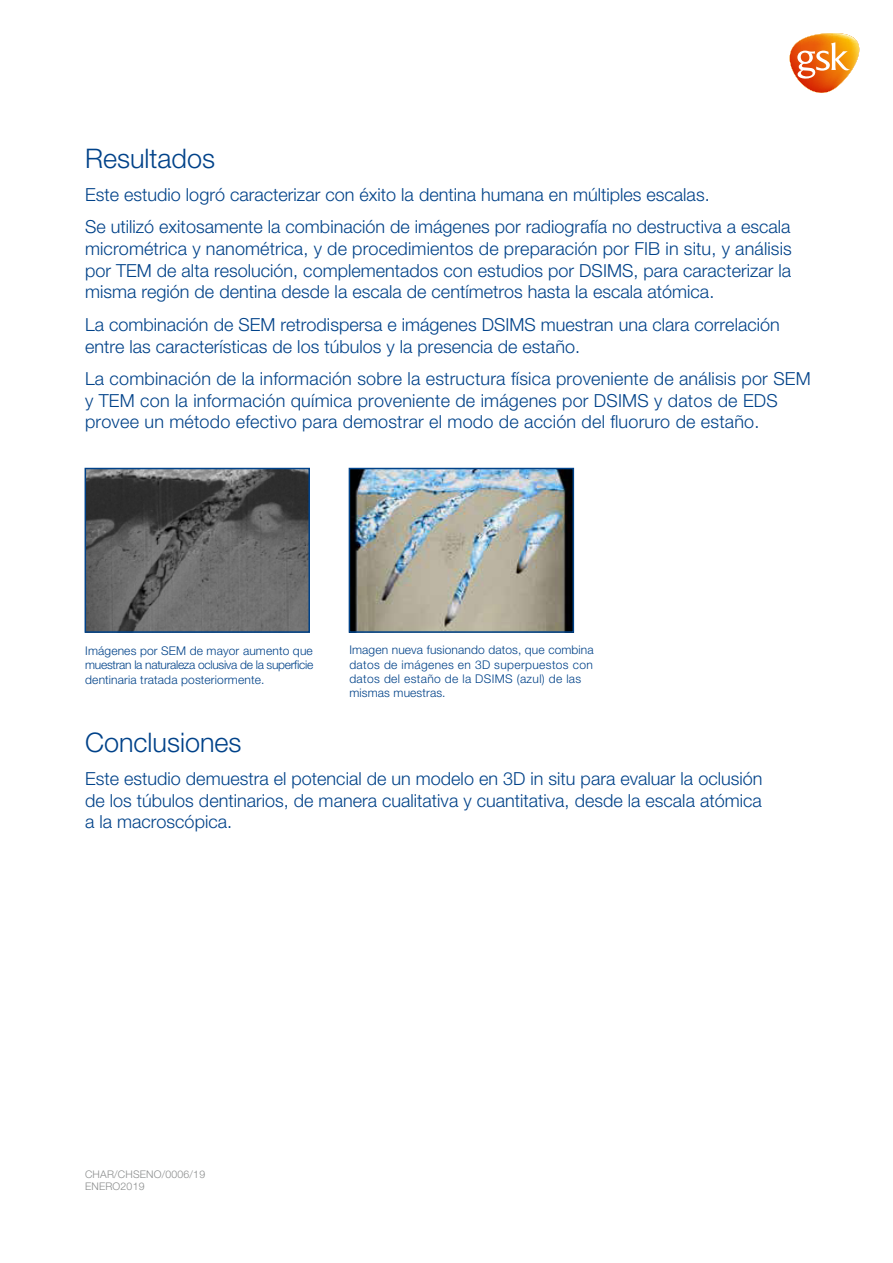
<style>
.page{position:relative;width:893px;height:1263px;background:#fff}
.page>*{position:absolute;margin:0;border:0;box-sizing:border-box;transform-origin:0 0}
.t1{font:300 27px "Helvetica Neue LT Std";color:#004289}
.t2{font:300 18px/21.6px "Helvetica Neue LT Std";color:#004289}
.t3{font:300 12px/14.4px "Helvetica Neue LT Std";letter-spacing:.03em;color:#004289}
.t4{font:300 12px/14.4px "Helvetica Neue LT Std";letter-spacing:.01em;color:#004289;text-align:justify}
.t5{font:300 10.5px/12.6px "Helvetica Neue LT Std";letter-spacing:.02em;color:#8b8d8d}
</style>
<div class="page">
<svg style="left:790px;top:33px;width:69px;height:60px"></svg>
<img style="left:88px;top:471px;width:219px;height:159px">
<div style="left:85px;top:468px;width:225px;height:165px;border:2px solid #004289"></div>
<img style="left:352px;top:471px;width:219px;height:159px">
<div style="left:349px;top:468px;width:225px;height:165px;border:2px solid #004289"></div>
<h1 class="t1" style="left:85px;top:142px;width:132px">Resultados</h1>
<p class="t2" style="left:85px;top:178px;width:707px;line-height:32.7px">Este estudio logró caracterizar con éxito la dentina humana en múltiples escalas.<br>Se utilizó exitosamente la combinación de imágenes por radiografía no destructiva a escala</p>
<p class="t2" style="left:85px;top:237px;width:708px;text-align:justify">micrométrica y nanométrica, y de procedimientos de preparación por FIB in situ, y análisis por TEM de alta resolución, complementados con estudios por DSIMS, para caracterizar la misma región de dentina desde la escala de centímetros hasta la escala atómica.</p>
<p class="t2" style="left:85px;top:313px;width:696px">La combinación de SEM retrodispersa e imágenes DSIMS muestran una clara correlación entre las características de los túbulos y la presencia de estaño.</p>
<p class="t2" style="left:85px;top:368px;width:727px">La combinación de la información sobre la estructura física proveniente de análisis por SEM y TEM con la información química proveniente de imágenes por DSIMS y datos de EDS provee un método efectivo para demostrar el modo de acción del fluoruro de estaño.</p>
<p class="t4" style="left:85px;top:643px;width:230px">Imágenes por SEM de mayor aumento que muestran la naturaleza oclusiva de la superficie dentinaria tratada posteriormente.</p>
<p class="t3" style="left:349px;top:642px;width:246px">Imagen nueva fusionando datos, que combina datos de imágenes en 3D superpuestos con datos del estaño de la DSIMS (azul) de las mismas muestras.</p>
<h1 class="t1" style="left:85px;top:726px;width:158px">Conclusiones</h1>
<p class="t2" style="left:85px;top:767px;width:679px;text-align:justify">Este estudio demuestra el potencial de un modelo en 3D in situ para evaluar la oclusión de los túbulos dentinarios, de manera cualitativa y cuantitativa, desde la escala atómica a la macroscópica.</p>
<p class="t5" style="left:85px;top:1167px;width:122px">CHAR/CHSENO/0006/19<br>ENERO2019</p>
</div>
